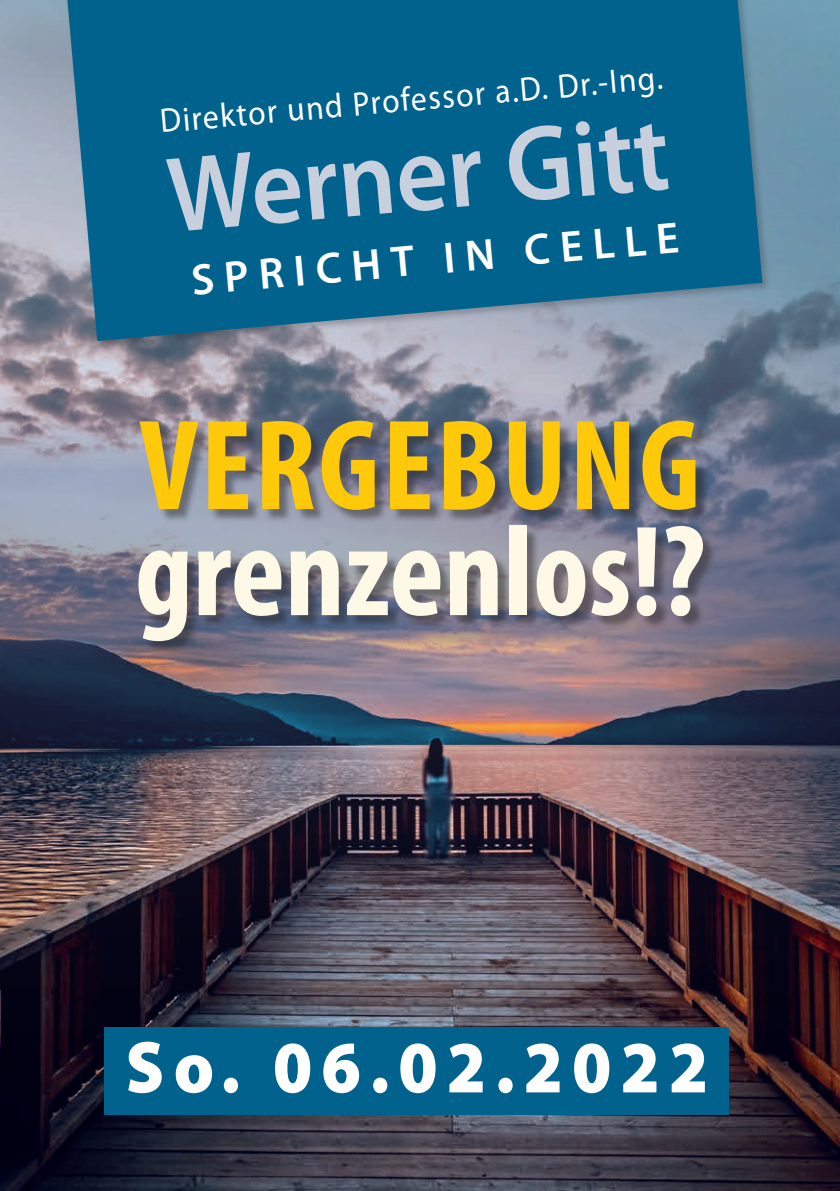
<style>
.page{position:relative;width:840px;height:1191px;background:#fff}
.page>*{position:absolute;margin:0;border:0;box-sizing:border-box;transform-origin:0 0}
.t1{font:700 condensed 130px/106px "Myriad Pro";color:#fef9e7}
.t2{font:600 108px "Myriad Pro";color:#c8d0de;scale:.93 1}
.t3{font:900 74px "Myriad Pro";letter-spacing:.13em;color:#fff;scale:.93 1}
.t4{font:600 44px "Myriad Pro";color:#fff}
.t5{font:34px "Myriad Pro";color:#fff;scale:.93 1}
.s1{color:#fec80b}
</style>
<div class="page">
<img style="left:0;top:0;width:839px;height:1191px">
<div style="left:105px;top:1027px;width:623px;height:88px;background:#01638d"></div>
<div style="left:59px;top:0;width:713px;height:351px;background:#231f20;opacity:.25"></div>
<svg style="left:67px;top:0;width:695px;height:341px;background:#126990"></svg>
<svg style="left:0;top:391px;width:839px;height:313px;background:#757587"></svg>
<div style="left:141px;top:423px;width:575px;height:232px;background:#231f20;opacity:.45"></div>
<p class="t5" style="left:158px;top:100px;width:543px;rotate:-5deg">Direktor und Professor a.D. Dr.-Ing.</p>
<p class="t2" style="left:161px;top:127px;width:542px;rotate:-5deg">Werner Gitt</p>
<p class="t4" style="left:189px;top:252px;width:490px;rotate:-5deg">SPRICHT IN CELLE</p>
<p class="t1" style="left:135px;top:410px;width:572px"><span class="s1">VERGEBUNG </span>grenzenlos!?</p>
<p class="t3" style="left:125px;top:1018px;width:627px">So. 06.02.2022</p>
</div>
